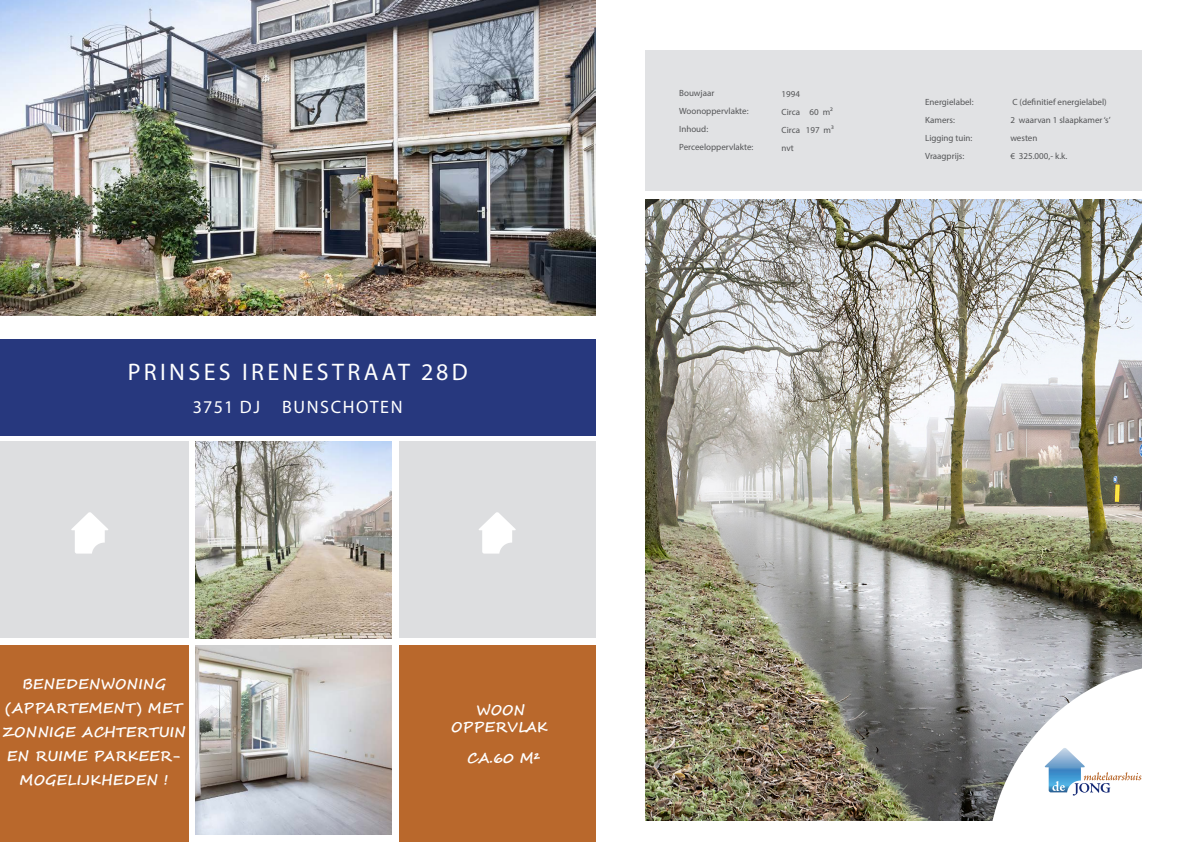
<style>
.page{position:relative;width:1191px;height:842px;background:#fff}
.page>*{position:absolute;margin:0;border:0;box-sizing:border-box;transform-origin:0 0}
.t1{font:24px "Myriad Pro";letter-spacing:.14em;color:#fff}
.t2{font:18px "Myriad Pro";letter-spacing:.09em;color:#fff}
.t3{font:700 14px/24px "Segoe Script";letter-spacing:.01em;color:#fff;text-align:center}
.t4{font:9px "Myriad Pro";color:#545557}
</style>
<div class="page">
<img style="left:0;top:0;width:595px;height:316px">
<img style="left:195px;top:645px;width:197px;height:189px">
<img style="left:195px;top:441px;width:197px;height:197px">
<img style="left:645px;top:199px;width:496px;height:621px">
<div style="left:399px;top:645px;width:196px;height:197px;background:#b9682c"></div>
<div style="left:0;top:441px;width:188px;height:197px;background:#dddee0"></div>
<svg style="left:71px;top:512px;width:37px;height:42px"></svg>
<div style="left:0;top:339px;width:595px;height:97px;background:#27387e"></div>
<div style="left:645px;top:50px;width:496px;height:140px;background:#e1e2e4"></div>
<svg style="left:987px;top:662px;width:155px;height:159px"></svg>
<div style="left:399px;top:441px;width:196px;height:197px;background:#dddee0"></div>
<svg style="left:479px;top:512px;width:37px;height:42px"></svg>
<div style="left:0;top:645px;width:188px;height:197px;background:#b9682c"></div>
<p class="t1" style="left:128px;top:357px;width:341px">PRINSES IRENESTRAAT 28D</p>
<p class="t2" style="left:193px;top:396px;width:211px">3751 DJ BUNSCHOTEN</p>
<p class="t3" style="left:22px;top:672px;width:145px">BENEDENWONING</p>
<p class="t3" style="left:2px;top:696px;width:185px">(APPARTEMENT) MET<br>ZONNIGE ACHTERTUIN<br>EN RUIME PARKEER-<br>MOGELIJKHEDEN !</p>
<p class="t3" style="left:451px;top:702px;width:98px;line-height:16.8px">WOON<br>OPPERVLAK</p>
<p class="t3" style="left:467px;top:746px;width:74px">CA.60 M²</p>
<p class="t4" style="left:679px;top:88px;width:37px">Bouwjaar</p>
<p class="t4" style="left:679px;top:106px;width:71px">Woonoppervlakte:</p>
<p class="t4" style="left:679px;top:124px;width:31px">Inhoud:</p>
<p class="t4" style="left:679px;top:142px;width:76px">Perceeloppervlakte:</p>
<p class="t4" style="left:781px;top:88px;width:20px">1994</p>
<p class="t4" style="left:781px;top:106px;width:53px">Circa 60 m²</p>
<p class="t4" style="left:781px;top:124px;width:54px">Circa 197 m³</p>
<p class="t4" style="left:781px;top:142px;width:14px">nvt</p>
<p class="t4" style="left:925px;top:97px;width:50px">Energielabel:</p>
<p class="t4" style="left:925px;top:115px;width:31px">Kamers:</p>
<p class="t4" style="left:925px;top:133px;width:49px">Ligging tuin:</p>
<p class="t4" style="left:925px;top:151px;width:41px">Vraagprijs:</p>
<p class="t4" style="left:1012px;top:97px;width:96px">C (definitief energielabel)</p>
<p class="t4" style="left:1010px;top:115px;width:102px">2 waarvan 1 slaapkamer ‘s’</p>
<p class="t4" style="left:1010px;top:133px;width:29px">westen</p>
<p class="t4" style="left:1010px;top:151px;width:58px">€ 325.000,- k.k.</p>
</div>
